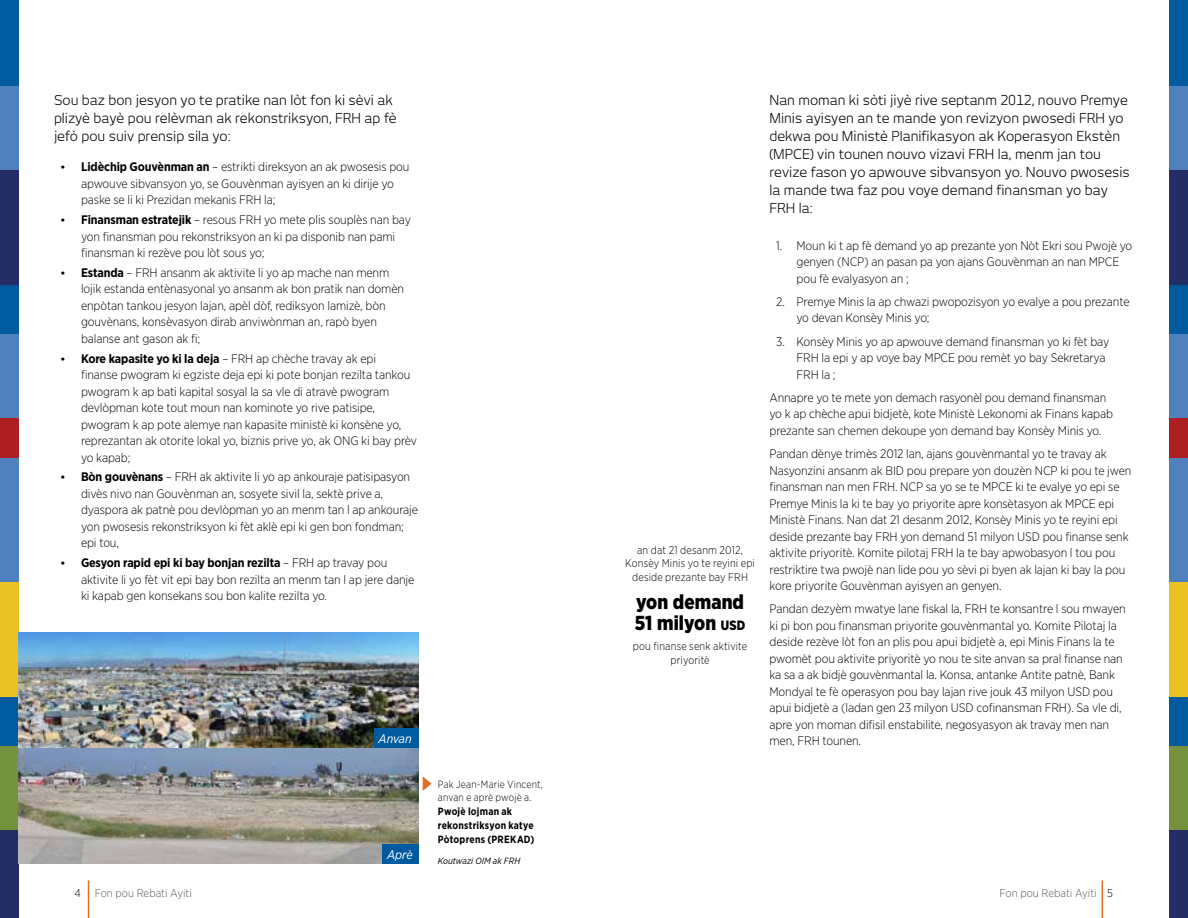
<style>
.page{position:relative;width:1188px;height:918px;background:#fff}
.page>*{position:absolute;margin:0;border:0;box-sizing:border-box;transform-origin:0 0}
.t1{font:900 20.25px/21.3px "Gotham Narrow";letter-spacing:.005em;color:#000;scale:.95 1}
.t2{font:13.5px/18px "New June";color:#000}
.t3{font:italic 12.45px "Gotham Narrow";color:#fff}
.t4{font:300 12.3px/16.5px "Gotham Narrow";letter-spacing:-.01em;color:#000}
.t5{font:300 11.25px/13.5px "Gotham Narrow";letter-spacing:.015em;color:#000;text-align:center;scale:.95 1}
.t6{font:300 11.25px "Gotham Narrow";color:#58595b}
.t7{font:700 10.5px/14px "Gotham Narrow";letter-spacing:.025em;color:#000;scale:.95 1}
.t8{font:300 10.5px/14px "Gotham Narrow";letter-spacing:.02em;color:#000;scale:.95 1}
.t9{font:italic 9px "Gotham Narrow";color:#000}
.s1{font-family:"Myriad Pro";font-weight:400;font-size:15px}
.s2{font-weight:700}
.s3{font-size:13.5px}
.s4{color:#000}
</style>
<div class="page">
<hr style="left:1102px;top:880px;width:1px;height:38px;background:#e26d25">
<hr style="left:88px;top:880px;width:1px;height:38px;background:#e26d25">
<div style="left:1170px;top:0;width:18px;height:88px;background:#005b9e"></div>
<div style="left:0;top:0;width:18px;height:88px;background:#005b9e"></div>
<div style="left:1170px;top:221px;width:18px;height:115px;background:#005b9e"></div>
<div style="left:0;top:221px;width:18px;height:115px;background:#005b9e"></div>
<div style="left:1170px;top:633px;width:18px;height:115px;background:#005b9e"></div>
<div style="left:0;top:633px;width:18px;height:115px;background:#005b9e"></div>
<div style="left:1170px;top:86px;width:18px;height:115px;background:#4f81bd"></div>
<div style="left:0;top:86px;width:18px;height:115px;background:#4f81bd"></div>
<div style="left:1170px;top:452px;width:18px;height:161px;background:#4f81bd"></div>
<div style="left:0;top:452px;width:18px;height:161px;background:#4f81bd"></div>
<div style="left:1170px;top:334px;width:18px;height:115px;background:#4f81bd"></div>
<div style="left:0;top:334px;width:18px;height:115px;background:#4f81bd"></div>
<div style="left:1170px;top:746px;width:18px;height:115px;background:#76923c"></div>
<div style="left:0;top:746px;width:18px;height:115px;background:#76923c"></div>
<div style="left:1170px;top:170px;width:18px;height:115px;background:#252d65"></div>
<div style="left:0;top:170px;width:18px;height:115px;background:#252d65"></div>
<div style="left:1170px;top:582px;width:18px;height:115px;background:#ecc124"></div>
<div style="left:0;top:582px;width:18px;height:115px;background:#ecc124"></div>
<div style="left:1170px;top:418px;width:18px;height:40px;background:#ad1f23"></div>
<div style="left:0;top:418px;width:18px;height:40px;background:#ad1f23"></div>
<div style="left:1170px;top:830px;width:18px;height:88px;background:#252d65"></div>
<div style="left:0;top:830px;width:18px;height:88px;background:#252d65"></div>
<svg style="left:423px;top:776px;width:9px;height:15px"></svg>
<img style="left:18px;top:633px;width:400px;height:231px">
<div style="left:374px;top:729px;width:44px;height:19px;background:#005b9e"></div>
<div style="left:382px;top:845px;width:36px;height:19px;background:#005b9e"></div>
<p class="t2" style="left:54px;top:91px;width:344px">Sou baz bon jesyon yo te pratike nan lòt fon ki sèvi ak plizyè bayè pou relèvman ak rekonstriksyon, FRH ap fè jefò pou suiv prensip sila yo:</p>
<p class="t4" style="left:81px;top:159px;width:330px;text-indent:-20px"><span class="s1">•</span> <span class="s2">Lidèchip Gouvènman an</span> – estrikti direksyon an ak pwosesis pou apwouve sibvansyon yo, se Gouvènman ayisyen an ki dirije yo paske se li ki Prezidan mekanis FRH la;</p>
<p class="t4" style="left:81px;top:211px;width:332px;text-indent:-20px"><span class="s1">•</span> <span class="s2">Finansman estratejik</span> – resous FRH yo mete plis souplès nan bay yon finansman pou rekonstriksyon an ki pa disponib nan pami finansman ki rezève pou lòt sous yo;</p>
<p class="t4" style="left:81px;top:264px;width:325px;text-indent:-20px"><span class="s1">•</span> <span class="s2">Estanda</span> – FRH ansanm ak aktivite li yo ap mache nan menm lojik estanda entènasyonal yo ansanm ak bon pratik nan domèn enpòtan tankou jesyon lajan, apèl dòf, rediksyon lamizè, bòn gouvènans, konsèvasyon dirab anviwònman an, rapò byen balanse ant gason ak fi;</p>
<p class="t4" style="left:81px;top:350px;width:337px;text-indent:-20px"><span class="s1">•</span> <span class="s2">Kore kapasite yo ki la deja</span> – FRH ap chèche travay ak epi<br>finanse pwogram ki egziste deja epi ki pote bonjan rezilta tankou pwogram k ap bati kapital sosyal la sa vle di atravè pwogram devlòpman kote tout moun nan kominote yo rive patisipe, pwogram k ap pote alemye nan kapasite ministè ki konsène yo, reprezantan ak otorite lokal yo, biznis prive yo, ak ONG ki bay prèv yo kapab;</p>
<p class="t4" style="left:81px;top:469px;width:339px;text-indent:-20px"><span class="s1">•</span> <span class="s2">Bòn gouvènans</span> – FRH ak aktivite li yo ap ankouraje patisipasyon divès nivo nan Gouvènman an, sosyete sivil la, sektè prive a, dyaspora ak patnè pou devlòpman yo an menm tan l ap ankouraje yon pwosesis rekonstriksyon ki fèt aklè epi ki gen bon fondman; epi tou,</p>
<p class="t4" style="left:81px;top:554px;width:335px;text-indent:-20px"><span class="s1">•</span> <span class="s2">Gesyon rapid epi ki bay bonjan rezilta</span> – FRH ap travay pou aktivite li yo fèt vit epi bay bon rezilta an menm tan l ap jere danje ki kapab gen konsekans sou bon kalite rezilta yo.</p>
<p class="t3" style="left:379px;top:731px;width:35px">Anvan</p>
<p class="t3" style="left:387px;top:847px;width:27px">Aprè</p>
<p class="t8" style="left:438px;top:777px;width:112px">Pak Jean-Marie Vincent, anvan e aprè pwojè a.</p>
<p class="t7" style="left:438px;top:805px;width:103px">Pwojè lojman ak rekonstriksyon katye<br>Pòtoprens (PREKAD)</p>
<p class="t9" style="left:438px;top:855px;width:84px">Koutwazi OIM ak FRH</p>
<p class="t5" style="left:625px;top:543px;width:138px">an dat 21 desanm 2012,<br>Konsèy Minis yo te reyini epi deside prezante bay FRH</p>
<h1 class="t1" style="left:635px;top:591px;width:118px">yon demand<br>51 milyon <span class="s3">USD</span></h1>
<p class="t5" style="left:633px;top:639px;width:122px">pou finanse senk aktivite priyoritè</p>
<p class="t2" style="left:770px;top:91px;width:362px">Nan moman ki sòti jiyè rive septanm 2012, nouvo Premye Minis ayisyen an te mande yon revizyon pwosedi FRH yo dekwa pou Ministè Planifikasyon ak Koperasyon Ekstèn (MPCE) vin tounen nouvo vizavi FRH la, menm jan tou revize fason yo apwouve sibvansyon yo. Nouvo pwosesis la mande twa faz pou voye demand finansman yo bay FRH la:</p>
<p class="t4" style="left:796px;top:237px;width:337px;text-indent:-20px">1. Moun ki t ap fè demand yo ap prezante yon Nòt Ekri sou Pwojè yo genyen (NCP) an pasan pa yon ajans Gouvènman an nan MPCE pou fè evalyasyon an ;</p>
<p class="t4" style="left:796px;top:293px;width:335px;text-indent:-20px">2. Premye Minis la ap chwazi pwopozisyon yo evalye a pou prezante yo devan Konsèy Minis yo;</p>
<p class="t4" style="left:796px;top:333px;width:314px;text-indent:-20px">3. Konsèy Minis yo ap apwouve demand finansman yo ki fèt bay<br>FRH la epi y ap voye bay MPCE pou remèt yo bay Sekretarya<br>FRH la ;</p>
<p class="t4" style="left:769px;top:389px;width:345px">Annapre yo te mete yon demach rasyonèl pou demand finansman yo k ap chèche apui bidjetè, kote Ministè Lekonomi ak Finans kapab prezante san chemen dekoupe yon demand bay Konsèy Minis yo.</p>
<p class="t4" style="left:769px;top:445px;width:364px">Pandan dènye trimès 2012 lan, ajans gouvènmantal yo te travay ak Nasyonzini ansanm ak BID pou prepare yon douzèn NCP ki pou te jwen finansman nan men FRH. NCP sa yo se te MPCE ki te evalye yo epi se Premye Minis la ki te bay yo priyorite apre konsètasyon ak MPCE epi Ministè Finans. Nan dat 21 desanm 2012, Konsèy Minis yo te reyini epi deside prezante bay FRH yon demand 51 milyon USD pou finanse senk aktivite priyoritè. Komite pilotaj FRH la te bay apwobasyon l tou pou restriktire twa pwojè nan lide pou yo sèvi pi byen ak lajan ki bay la pou kore priyorite Gouvènman ayisyen an genyen.</p>
<p class="t4" style="left:769px;top:601px;width:358px">Pandan dezyèm mwatye lane fiskal la, FRH te konsantre l sou mwayen ki pi bon pou finansman priyorite gouvènmantal yo. Komite Pilotaj la deside rezève lòt fon an plis pou apui bidjetè a, epi Minis Finans la te pwomèt pou aktivite priyoritè yo nou te site anvan sa pral finanse nan ka sa a ak bidjè gouvènmantal la. Konsa, antanke Antite patnè, Bank Mondyal te fè operasyon pou bay lajan rive jouk 43 milyon USD pou apui bidjetè a (ladan gen 23 milyon USD cofinansman FRH). Sa vle di, apre yon moman difisil enstabilite, negosyasyon ak travay men nan men, FRH tounen.</p>
<p class="t6" style="left:75px;top:886px;width:119px"><span class="s4">4</span> Fon pou Rebati Ayiti</p>
<p class="t6" style="left:1000px;top:886px;width:115px">Fon pou Rebati Ayiti <span class="s4">5</span></p>
</div>
